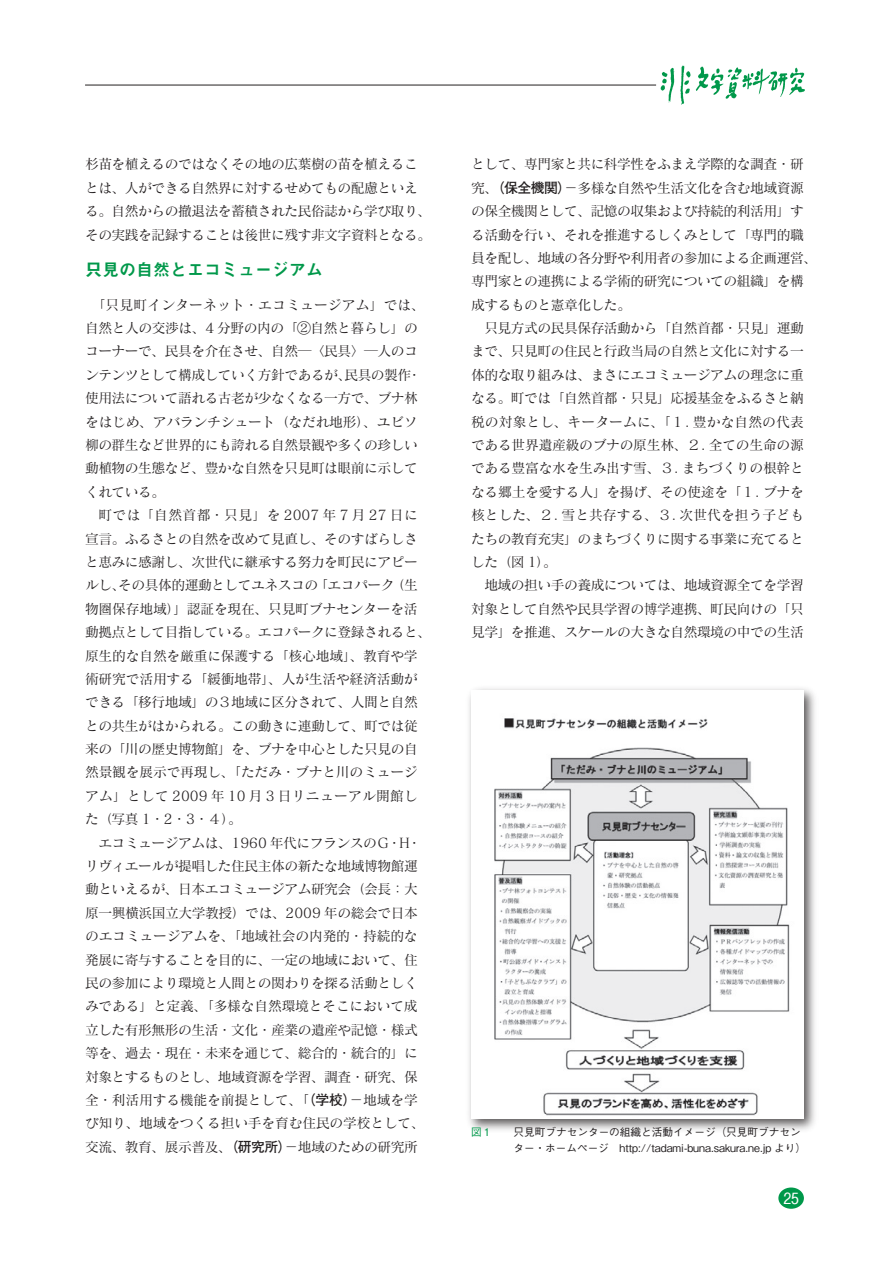
<style>
.page{position:relative;width:889px;height:1263px;background:#fff}
.page>*{position:absolute;margin:0;border:0;box-sizing:border-box;transform-origin:0 0}
.t1{font:16.95px "Midashi Go Pro MB31";color:#00984a}
.t2{font:500 15.45px "Gothic BBB Pro";color:#fff}
.t3{font:13.8px/23.4px "Matisse Pro M";letter-spacing:-.04em;color:#231f20}
.t4{font:500 10.65px/15.9px "Gothic BBB Pro";color:#231f20}
.t5{font:500 10.65px "Gothic BBB Pro";color:#00984a}
.s1{font-family:"Futo Go B101 Pro";font-weight:700}
</style>
<div class="page">
<hr style="left:85px;top:85px;width:571px;height:1px;background:#231f20">
<img style="left:656px;top:65px;width:149px;height:40px">
<div style="left:778px;top:1187px;width:26px;height:22px;background:#00984a;border-radius:50%"></div>
<div style="left:465px;top:684px;width:353px;height:449px;background:#231f20;opacity:.75"></div>
<img style="left:471px;top:691px;width:333px;height:427px">
<p class="t3" style="left:85px;top:152px;width:348px">杉苗を植えるのではなくその地の広葉樹の苗を植えることは、人ができる自然界に対するせめてもの配慮といえる。自然からの撤退法を蓄積された民俗誌から学び取り、その実践を記録することは後世に残す非文字資料となる。</p>
<p class="t1" style="left:85px;top:256px;width:240px">只見の自然とエコミュージアム</p>
<p class="t3" style="left:85px;top:292px;width:341px;text-indent:7px">「只見町インターネット・エコミュージアム」では、自然と人の交渉は、4 分野の内の「②自然と暮らし」のコーナーで、民具を介在させ、自然─〈民具〉─人のコンテンツとして構成していく方針であるが、民具の製作・使用法について語れる古老が少なくなる一方で、ブナ林をはじめ、アバランチシュート（なだれ地形）、ユビソ柳の群生など世界的にも誇れる自然景観や多くの珍しい動植物の生態など、豊かな自然を只見町は眼前に示してくれている。</p>
<p class="t3" style="left:85px;top:503px;width:348px;text-indent:13px">町では「自然首都・只見」を 2007 年 7 月 27 日に宣言。ふるさとの自然を改めて見直し、そのすばらしさと恵みに感謝し、次世代に継承する努力を町民にアピールし、その具体的運動としてユネスコの「エコパーク（生物圏保存地域）」認証を現在、只見町ブナセンターを活動拠点として目指している。エコパークに登録されると、原生的な自然を厳重に保護する「核心地域」、教育や学術研究で活用する「緩衝地帯」、人が生活や経済活動ができる「移行地域」の３地域に区分されて、人間と自然との共生がはかられる。この動きに連動して、町では従来の「川の歴史博物館」を、ブナを中心とした只見の自然景観を展示で再現し、「ただみ・ブナと川のミュージアム」として 2009 年 10 月 3 日リニューアル開館した（写真 1・2・3・４）。</p>
<p class="t3" style="left:85px;top:830px;width:341px;text-indent:13px">エコミュージアムは、1960 年代にフランスのＧ・H・リヴィエールが提唱した住民主体の新たな地域博物館運動といえるが、日本エコミュージアム研究会（会長：大原一興横浜国立大学教授）では、2009 年の総会で日本のエコミュージアムを、「地域社会の内発的・持続的な発展に寄与することを目的に、一定の地域において、住民の参加により環境と人間との関わりを探る活動としくみである」と定義、「多様な自然環境とそこにおいて成立した有形無形の生活・文化・産業の遺産や記憶・様式等を、過去・現在・未来を通じて、総合的・統合的」に対象とするものとし、地域資源を学習、調査・研究、保全・利活用する機能を前提として、「<span class="s1">（学校）</span>－地域を学び知り、地域をつくる担い手を育む住民の学校として、交流、教育、展示普及、<span class="s1">（研究所）</span>－地域のための研究所</p>
<p class="t3" style="left:471px;top:152px;width:348px">として、専門家と共に科学性をふまえ学際的な調査・研究、<span class="s1">（保全機関）</span>－多様な自然や生活文化を含む地域資源の保全機関として、記憶の収集および持続的利活用」する活動を行い、それを推進するしくみとして「専門的職員を配し、地域の各分野や利用者の参加による企画運営、専門家との連携による学術的研究についての組織」を構成するものと憲章化した。</p>
<p class="t3" style="left:471px;top:316px;width:334px;text-align:justify;text-indent:13px">只見方式の民具保存活動から「自然首都・只見」運動まで、只見町の住民と行政当局の自然と文化に対する一体的な取り組みは、まさにエコミュージアムの理念に重なる。町では「自然首都・只見」応援基金をふるさと納税の対象とし、キータームに、「１. 豊かな自然の代表である世界遺産級のブナの原生林、２. 全ての生命の源である豊富な水を生み出す雪、３. まちづくりの根幹となる郷土を愛する人」を揚げ、その使途を「１. ブナを核とした、２. 雪と共存する、３. 次世代を担う子どもたちの教育充実」のまちづくりに関する事業に充てるとした（図 1）。</p>
<p class="t3" style="left:471px;top:573px;width:334px;text-align:justify;text-indent:13px">地域の担い手の養成については、地域資源全てを学習対象として自然や民具学習の博学連携、町民向けの「只見学」を推進、スケールの大きな自然環境の中での生活</p>
<p class="t5" style="left:471px;top:1124px;width:23px">図１</p>
<p class="t4" style="left:513px;top:1123px;width:294px">只見町ブナセンターの組織と活動イメージ（只見町ブナセンター・ホームページ　http://tadami-buna.sakura.ne.jp より）</p>
<p class="t2" style="left:783px;top:1186px;width:17px">25</p>
</div>
